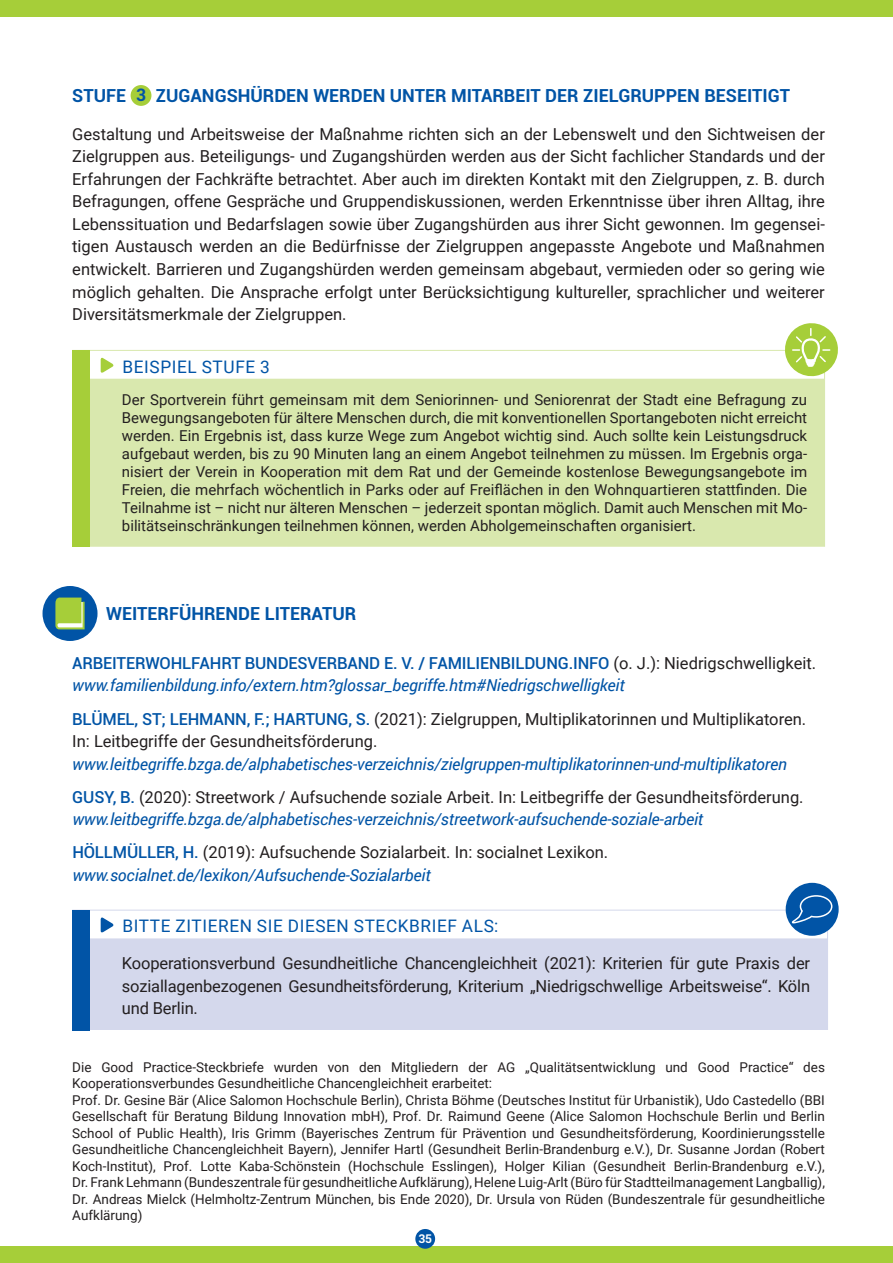
<style>
.page{position:relative;width:893px;height:1263px;background:#fff}
.page>*{position:absolute;margin:0;border:0;box-sizing:border-box;transform-origin:0 0}
.t1{font:700 18px "Roboto";color:#0154a6}
.t2{font:17.25px "Roboto";letter-spacing:.035em;color:#0154a6}
.t3{font:16.5px/22.5px "Roboto";color:#231f20;text-align:justify}
.t4{font:italic 16.5px/33.2px "Roboto";letter-spacing:-.01em;color:#0154a6}
.t5{font:15px/18px "Roboto";color:#231f20;text-align:justify}
.t6{font:13.5px/16.5px "Roboto";color:#231f20}
.t7{font:700 12px "Roboto";color:#fff}
.s1{font-size:17.25px}
.s2{font-weight:500;font-style:normal}
.s3{font-style:normal;color:#231f20}
.s4{font-weight:500;color:#0154a6}
</style>
<div class="page">
<div style="left:0;top:1246px;width:893px;height:17px;background:#a6ce39"></div>
<div style="left:415px;top:1229px;width:20px;height:20px;background:#0154a6;border-radius:50%"></div>
<div style="left:0;top:0;width:893px;height:17px;background:#a6ce39"></div>
<div style="left:131px;top:85px;width:20px;height:21px;background:#a6ce39;border-radius:50%"></div>
<div style="left:73px;top:350px;width:752px;height:196px;background:#d9e8ae"></div>
<div style="left:79px;top:349px;width:745px;height:30px;background:#fff"></div>
<svg style="left:101px;top:357px;width:13px;height:16px"></svg>
<div style="left:72px;top:350px;width:753px;height:197px;border:1px solid #d9e8ae"></div>
<svg style="left:783px;top:323px;width:55px;height:55px"></svg>
<div style="left:72px;top:350px;width:17px;height:197px;background:#a6ce39"></div>
<div style="left:43px;top:586px;width:55px;height:55px;background:#0154a6;border-radius:50%"></div>
<svg style="left:55px;top:597px;width:30px;height:32px"></svg>
<div style="left:73px;top:910px;width:754px;height:119px;background:#d4d8ec"></div>
<div style="left:79px;top:908px;width:748px;height:30px;background:#fff"></div>
<svg style="left:101px;top:917px;width:13px;height:16px"></svg>
<div style="left:72px;top:910px;width:756px;height:120px;border:1px solid #d4d8ec"></div>
<div style="left:72px;top:910px;width:17px;height:120px;background:#0154a6"></div>
<div style="left:786px;top:883px;width:53px;height:53px;background:#0154a6;border-radius:50%"></div>
<svg style="left:791px;top:895px;width:42px;height:29px"></svg>
<p class="t1" style="left:72px;top:83px;width:23px">STUFE</p>
<p class="t1" style="left:136px;top:83px;width:43px"><span class="s1">3</span> ZUGANGSHÜRDEN</p>
<p class="t1" style="left:313px;top:83px;width:13px">WERDEN</p>
<p class="t1" style="left:390px;top:83px;width:13px">UNTER</p>
<p class="t1" style="left:451px;top:83px;width:11px">MITARBEIT</p>
<p class="t1" style="left:545px;top:83px;width:12px">DER</p>
<p class="t1" style="left:583px;top:83px;width:22px">ZIELGRUPPEN</p>
<p class="t1" style="left:704px;top:83px;width:11px">BESEITIGT</p>
<p class="t3" style="left:72px;top:122px;width:754px">Gestaltung und Arbeitsweise der M aßnahme richten sich an der Lebenswelt und den Sichtweisen der Zielgruppen aus. Beteiligungs- und Zugangshürden werden aus der Sicht fachlicher Standards und der Erfahrungen der Fachkräfte betrachtet. Aber auch im direkten Kontakt mit den Zielgruppen, z. B. durch Befragungen, offene Gespräche und Gruppendiskussionen, werden Erkenntnisse über ihren Alltag, ihre Lebenssituation und Bedarfslagen sowie über Zugangshürden aus ihrer Sicht gewonnen. I m gegensei&shy;tigen Austausch werden an die Bedürfnisse der Zielgruppen angepasste Angebote und Maßnahmen entwickelt. Barrieren und Zugangshürden werden gemeinsam abgebaut, vermieden oder so gering wie möglich gehalten. Die Ansprache erfolgt unter Berücksichtigung kultureller, sprachlicher und weiterer Diversitätsmerkmale der Zielgruppen.</p>
<p class="t2" style="left:123px;top:354px;width:22px">Beispiel</p>
<p class="t2" style="left:202px;top:354px;width:23px">Stufe</p>
<p class="t2" style="left:260px;top:354px;width:11px">3</p>
<p class="t5" style="left:122px;top:390px;width:687px">Der Sportverein führt gemeinsam mit dem Seniorinnen- und Seniorenrat der Stadt eine Befragung zu Bewegungsangeboten für ältere Menschen durch, die mit konventionellen Sportangeboten nicht erreicht werden. Ein Ergebnis ist, dass kurze Wege zum Angebot wichtig sind. Auch sollte kein Leistungsdruck aufgebaut werden, bis zu 90 M inuten lang an einem Angebot teilnehmen zu müssen. I m Ergebnis orga&shy;nisiert der Verein in Kooperation mit dem Rat und der Gemeinde kostenlose Bewegungsangebote im Freien, die mehrfach wöchentlich in Parks oder auf Freiflächen in den Wohnquartieren stattfinden. Die Teilnahme ist – nicht nur älteren Menschen – jederzeit spontan möglich. Damit auch Menschen mit Mo&shy;bilitätseinschränkungen teilnehmen können, werden Abholgemeinschaften organisiert.</p>
<p class="t1" style="left:106px;top:601px;width:28px">WEITERFÜHRENDE</p>
<p class="t1" style="left:265px;top:601px;width:21px">LITERATUR</p>
<p class="t4" style="left:72px;top:651px;width:745px;line-height:22.5px"><span class="s2">ARBEITERWOHLFAHRT BUNDESVERBAND E. V. / FAMILIENBILDUNG.INFO</span> <span class="s3">(o. J.): N iedrigschwelligkeit. </span>www.familienbildung.info/extern.htm?glossar_begriffe.htm#Niedrigschwelligkeit</p>
<p class="t3" style="left:72px;top:707px;width:735px"><span class="s4">BLÜMEL, ST; LEHMANN, F.; HARTUNG, S.</span> (2021): Zielgruppen, M ultiplikatorinnen und M ultiplikatoren.<br>I n: Leitbegriffe der Gesundheitsförderung.</p>
<p class="t4" style="left:72px;top:746px;width:733px">www.leitbegriffe.bzga.de/alphabetisches-verzeichnis/zielgruppen-multiplikatorinnen-und-multiplikatoren<br><span class="s2">GUSY, B.</span> <span class="s3">(2020): Streetwork / Aufsuchende soziale Arbeit. I n: Leitbegriffe der Gesundheitsförderung.</span></p>
<p class="t4" style="left:72px;top:802px;width:633px">www.leitbegriffe.bzga.de/alphabetisches-verzeichnis/streetwork-aufsuchende-soziale-arbeit<br><span class="s2">HÖLLMÜLLER, H.</span> <span class="s3">(2019): Aufsuchende Sozialarbeit. I n: socialnet Lexikon.</span></p>
<p class="t4" style="left:72px;top:858px;width:360px">www.socialnet.de/lexikon/Aufsuchende-Sozialarbeit</p>
<p class="t2" style="left:123px;top:914px;width:22px">Bitte</p>
<p class="t2" style="left:176px;top:914px;width:11px">zitieren</p>
<p class="t2" style="left:257px;top:914px;width:42px">Sie diesen</p>
<p class="t2" style="left:354px;top:914px;width:23px">Steckbrief</p>
<p class="t2" style="left:462px;top:914px;width:12px">als</p>
<p class="t2" style="left:494px;top:914px;width:6px">:</p>
<p class="t3" style="left:122px;top:951px;width:690px">Kooperationsverbund Gesundheitliche Chancengleichheit (2021): Kriterien für gute Praxis der soziallagenbezogenen Gesundheitsförderung, Kriterium „N iedrigschwellige Arbeitsweise“. Köln und Berlin.</p>
<p class="t6" style="left:72px;top:1058px;width:435px">Die Good Practice-Steckbriefe wurden von den M itgliedern der AG</p>
<p class="t6" style="left:525px;top:1058px;width:301px">„Qualitätsentwicklung und Good Practice“ des</p>
<p class="t6" style="left:72px;top:1074px;width:754px">Kooperationsverbundes Gesundheitliche Chancengleichheit erarbeitet:<br>Prof. Dr. Gesine Bär (Alice Salomon Hochschule Berlin), Christa Böhme (Deutsches I nstitut für Urbanistik), Udo Castedello (BBI Gesellschaft für Beratung Bildung I nnovation mbH), Prof. Dr. Raimund Geene (Alice Salomon Hochschule Berlin und Berlin School of Public Health), I ris Grimm (Bayerisches Zentrum für Prävention und Gesundheitsförderung, Koordinierungsstelle Gesundheitliche Chancengleichheit Bayern), Jennifer Hartl (Gesundheit Berlin-Brandenburg e.V.), Dr. Susanne Jordan (Robert Koch-I nstitut), Prof. Lotte Kaba-Schönstein (Hochschule Esslingen), Holger Kilian (Gesundheit Berlin-Brandenburg e.V.), Dr. Frank Lehmann (Bundeszentrale für gesundheitliche Aufklärung), Helene Luig-Arlt (Büro für Stadtteilmanagement Langballig), Dr. Andreas M ielck (Helmholtz-Zentrum M ünchen, bis Ende 2020), Dr. Ursula von Rüden (Bundeszentrale für gesundheitliche Aufklärung)</p>
<p class="t7" style="left:418px;top:1230px;width:15px">35</p>
</div>
